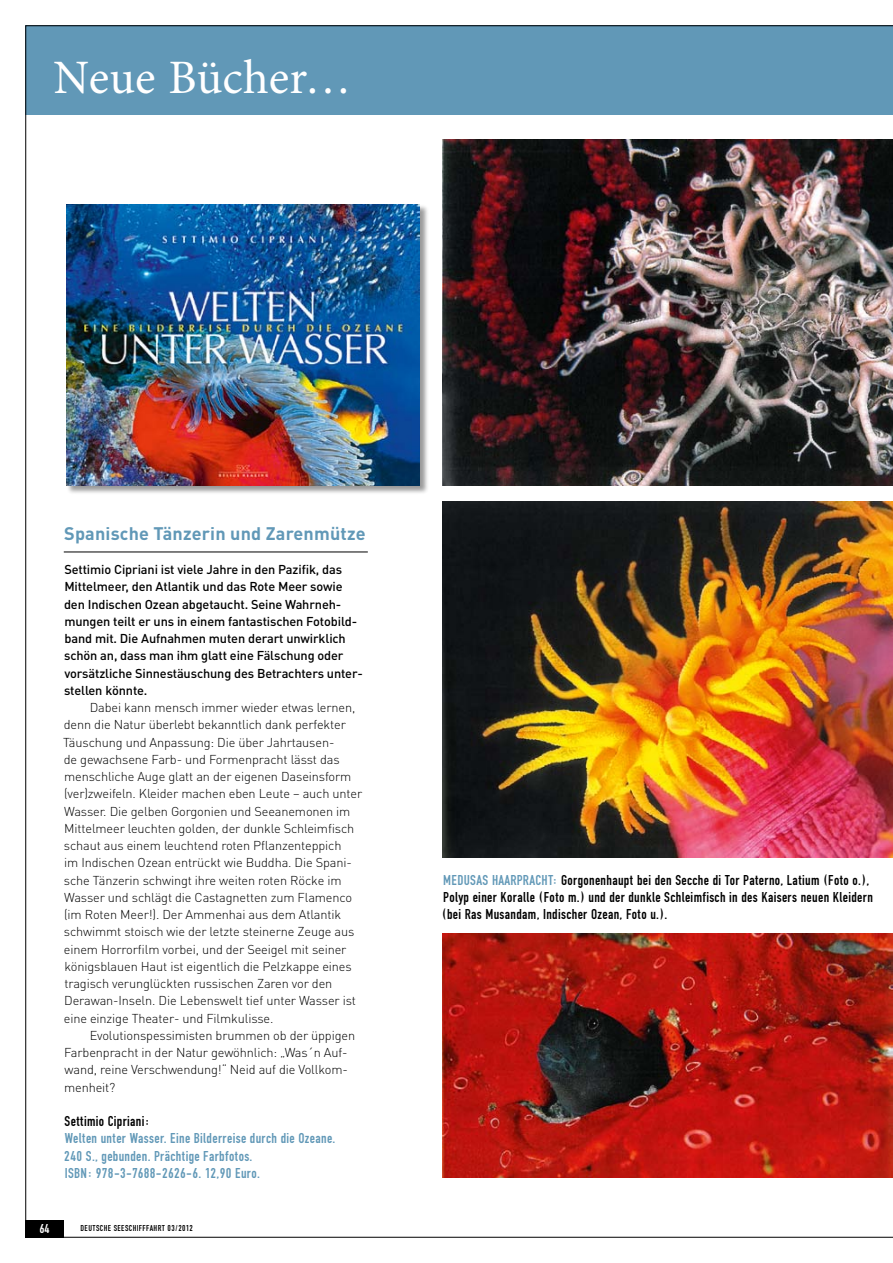
<style>
.page{position:relative;width:893px;height:1263px;background:#fff}
.page>*{position:absolute;margin:0;border:0;box-sizing:border-box;transform-origin:0 0}
.t1{font:48px "Minion Pro";letter-spacing:.005em;color:#fff}
.Meldung_Head{font:700 18px "DIN Pro";letter-spacing:.01em;color:#6198b7}
.DS_BU{font:15px/17.2px "Fette Eng D";letter-spacing:.02em;color:#000}
.ISBN{font:15px/17.2px "Fette Eng D";letter-spacing:.02em;color:#6198b7}
.t2{font:13.5px "Fette Eng D";color:#fff}
.Meldung_fett_Buch{font:300 12.75px/17.2px "DIN Pro";letter-spacing:-.01em;color:#000}
.Meldung_fett_Buch-2{font:500 12.75px/17.2px "DIN Pro";letter-spacing:-.01em;color:#000}
.t3{font:9px "Fette Eng D";letter-spacing:.04em;color:#000}
.s1{color:#000}
.s2{color:#6198b7}
</style>
<div class="page">
<img style="left:26px;top:26px;width:867px;height:1211px">
<div style="left:26px;top:1220px;width:38px;height:17px;background:#000"></div>
<p class="t1" style="left:53px;top:46px;width:299px">Neue Bücher…</p>
<p class="Meldung_Head" style="left:64px;top:521px;width:303px">Spanische Tänzerin und Zarenmütze</p>
<p class="Meldung_fett_Buch-2" style="left:64px;top:560px;width:300px">Settimio Cipriani ist viele Jahre in den Pazifik, das Mittelmeer, den Atlantik und das Rote Meer sowie den Indischen Ozean abgetaucht. Seine Wahrneh&shy;mungen teilt er uns in einem fantastischen Fotobild&shy;band mit. Die Aufnahmen muten derart unwirklich schön an, dass man ihm glatt eine Fälschung oder vorsätzliche Sinnestäuschung des Betrachters unter&shy;stellen könnte.</p>
<p class="Meldung_fett_Buch" style="left:63px;top:698px;width:301px;text-indent:27px">Dabei kann mensch immer wieder etwas lernen, denn die Natur überlebt bekanntlich dank perfekter Täuschung und Anpassung: Die über Jahrtausen-<br>de gewachsene Farb- und Formenpracht lässt das menschliche Auge glatt an der eigenen Daseinsform (ver)zweifeln. Kleider machen eben Leute – auch unter Wasser. Die gelben Gorgonien und Seeanemonen im Mittelmeer leuchten golden, der dunkle Schleimfisch schaut aus einem leuchtend roten Pflanzenteppich<br>im Indischen Ozean entrückt wie Buddha. Die Spani&shy;sche Tänzerin schwingt ihre weiten roten Röcke im Wasser und schlägt die Castagnetten zum Flamenco (im Roten Meer!). Der Ammenhai aus dem Atlantik schwimmt stoisch wie der letzte steinerne Zeuge aus einem Horrorfilm vorbei, und der Seeigel mit seiner königsblauen Haut ist eigentlich die Pelzkappe eines tragisch verunglückten russischen Zaren vor den Derawan-Inseln. Die Lebenswelt tief unter Wasser ist eine einzige Theater- und Filmkulisse.</p>
<p class="Meldung_fett_Buch" style="left:64px;top:1026px;width:293px;text-indent:26px">Evolutionspessimisten brummen ob der üppigen Farbenpracht in der Natur gewöhnlich: „Was´n Auf&shy;wand, reine Verschwendung!“ Neid auf die Vollkom&shy;menheit?</p>
<p class="ISBN" style="left:64px;top:1112px;width:273px"><span class="s1">Settimio Cipriani:<br></span>Welten unter Wasser. Eine Bilderreise durch die Ozeane.<br>240 S., gebunden. Prächtige Farbfotos.<br>ISBN: 978-3-7688-2626-6. 12,90 Euro.</p>
<p class="t2" style="left:39px;top:1221px;width:12px">64</p>
<p class="t3" style="left:81px;top:1223px;width:114px">DEUTSCHE SEESCHIFFFAHRT 03/2012</p>
<p class="DS_BU" style="left:442px;top:871px;width:433px"><span class="s2">MEDUSAS HAARPRACHT:</span> Gorgonenhaupt bei den Secche di Tor Paterno, Latium (Foto o.),<br>Polyp einer Koralle (Foto m.) und der dunkle Schleimfisch in des Kaisers neuen Kleidern (bei Ras Musandam, Indischer Ozean, Foto u.).</p>
</div>
